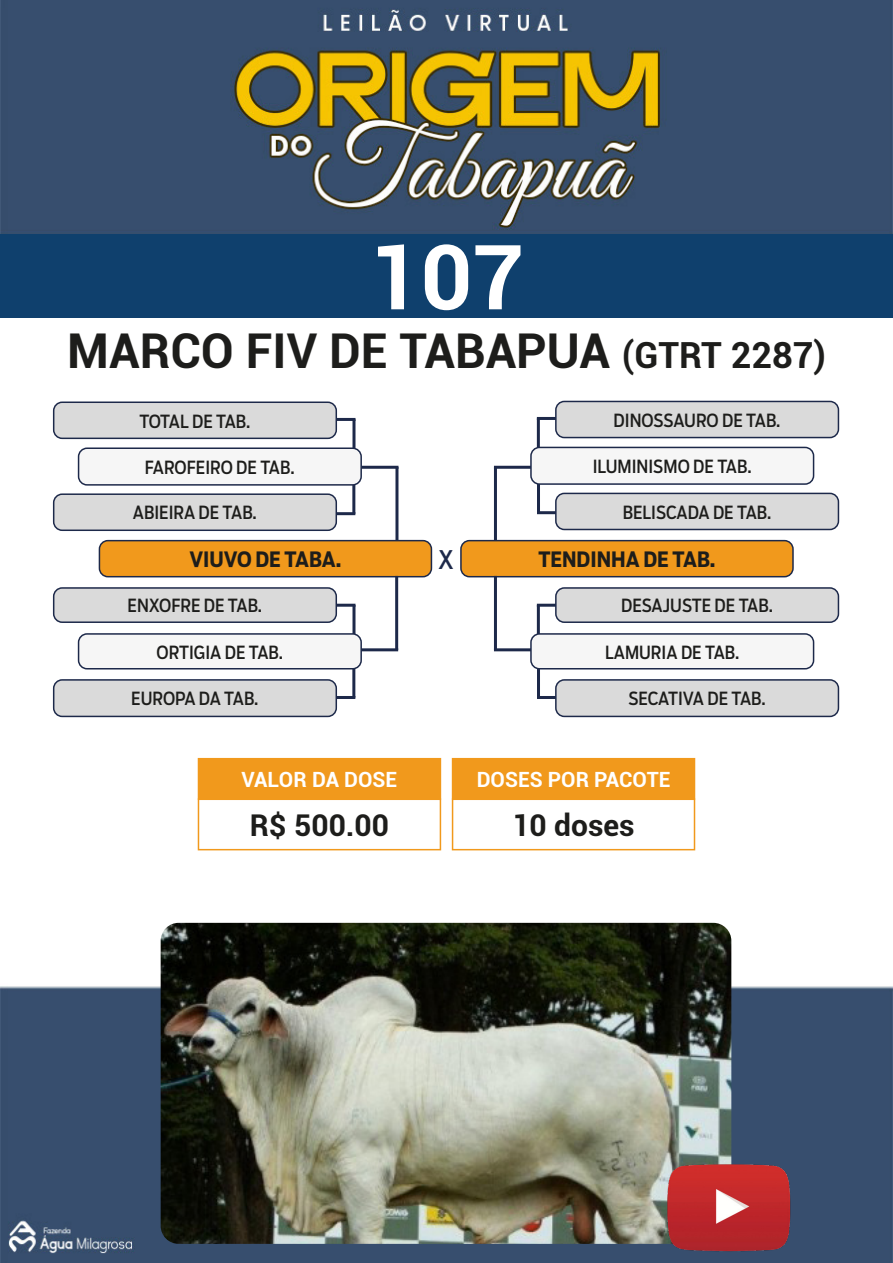
<style>
.page{position:relative;width:893px;height:1263px;background:#fff}
.page>*{position:absolute;margin:0;border:0;box-sizing:border-box;transform-origin:0 0}
.t1{font:700 90px "Roboto";color:#fff}
.t2{font:700 48px "Roboto";color:#1d1d1b}
.t3{font:700 30px "Roboto";color:#1d1d1b}
.t4{font:25.5px "Boomer Cond";color:#1d294a}
.t5{font:700 21px "Boomer Cond";color:#1d1d1b}
.t6{font:700 21px "Roboto";color:#fff}
.t7{font:18px "Boomer Cond";color:#1d1d1b}
.t8{font:18px "Boomer Cond";letter-spacing:-.035em;color:#1d1d1b}
.s1{font-size:36px}
</style>
<div class="page">
<img style="left:0;top:0;width:893px;height:1263px">
<div style="left:198px;top:759px;width:242px;height:40px;background:#f1991c"></div>
<div style="left:198px;top:758px;width:243px;height:42px;border:2px solid #f1991c"></div>
<div style="left:198px;top:798px;width:243px;height:52px;border:2px solid #f1991c"></div>
<div style="left:453px;top:759px;width:241px;height:40px;background:#f1991c"></div>
<div style="left:452px;top:758px;width:243px;height:42px;border:2px solid #f1991c"></div>
<div style="left:452px;top:798px;width:243px;height:52px;border:2px solid #f1991c"></div>
<hr style="left:494px;top:467px;width:3px;height:74px;background:#1d294a">
<hr style="left:494px;top:466px;width:37px;height:3px;background:#1d294a">
<hr style="left:395px;top:467px;width:3px;height:74px;background:#1d294a">
<hr style="left:361px;top:466px;width:37px;height:3px;background:#1d294a">
<hr style="left:352px;top:605px;width:3px;height:29px;background:#1d294a">
<hr style="left:336px;top:604px;width:19px;height:3px;background:#1d294a">
<hr style="left:352px;top:669px;width:3px;height:29px;background:#1d294a">
<hr style="left:336px;top:696px;width:19px;height:3px;background:#1d294a">
<hr style="left:537px;top:605px;width:3px;height:29px;background:#1d294a">
<hr style="left:537px;top:604px;width:19px;height:3px;background:#1d294a">
<hr style="left:537px;top:669px;width:3px;height:29px;background:#1d294a">
<hr style="left:537px;top:696px;width:19px;height:3px;background:#1d294a">
<hr style="left:537px;top:418px;width:3px;height:29px;background:#1d294a">
<hr style="left:537px;top:417px;width:19px;height:3px;background:#1d294a">
<hr style="left:537px;top:484px;width:3px;height:29px;background:#1d294a">
<hr style="left:537px;top:511px;width:19px;height:3px;background:#1d294a">
<hr style="left:352px;top:485px;width:3px;height:29px;background:#1d294a">
<hr style="left:336px;top:512px;width:19px;height:3px;background:#1d294a">
<hr style="left:352px;top:419px;width:3px;height:29px;background:#1d294a">
<hr style="left:336px;top:418px;width:19px;height:3px;background:#1d294a">
<hr style="left:510px;top:520px;width:282px;height:1px;background:#fff">
<div style="left:556px;top:493px;width:282px;height:36px;background:#dadada;border-radius:9px"></div>
<div style="left:555px;top:493px;width:284px;height:37px;border:2px solid #1d294a;border-radius:9px"></div>
<div style="left:54px;top:494px;width:282px;height:36px;background:#dadada;border-radius:9px"></div>
<div style="left:53px;top:493px;width:284px;height:38px;border:2px solid #1d294a;border-radius:9px"></div>
<div style="left:54px;top:680px;width:282px;height:36px;background:#dadada;border-radius:9px"></div>
<div style="left:53px;top:679px;width:284px;height:38px;border:2px solid #1d294a;border-radius:9px"></div>
<div style="left:556px;top:680px;width:282px;height:36px;background:#dadada;border-radius:9px"></div>
<div style="left:555px;top:679px;width:284px;height:38px;border:2px solid #1d294a;border-radius:9px"></div>
<div style="left:531px;top:447px;width:283px;height:37px;background:#f6f6f6;border-radius:9px"></div>
<div style="left:530px;top:447px;width:284px;height:38px;border:2px solid #1d294a;border-radius:9px"></div>
<div style="left:79px;top:448px;width:282px;height:37px;background:#f6f6f6;border-radius:9px"></div>
<div style="left:78px;top:447px;width:284px;height:39px;border:2px solid #1d294a;border-radius:9px"></div>
<div style="left:79px;top:634px;width:282px;height:35px;background:#f6f6f6;border-radius:9px"></div>
<div style="left:78px;top:633px;width:284px;height:36px;border:2px solid #1d294a;border-radius:9px"></div>
<div style="left:531px;top:634px;width:283px;height:35px;background:#f6f6f6;border-radius:9px"></div>
<div style="left:530px;top:633px;width:284px;height:36px;border:2px solid #1d294a;border-radius:9px"></div>
<div style="left:556px;top:401px;width:282px;height:36px;background:#dadada;border-radius:9px"></div>
<div style="left:555px;top:401px;width:284px;height:37px;border:2px solid #1d294a;border-radius:9px"></div>
<div style="left:54px;top:402px;width:282px;height:36px;background:#dadada;border-radius:9px"></div>
<div style="left:53px;top:401px;width:284px;height:38px;border:2px solid #1d294a;border-radius:9px"></div>
<div style="left:54px;top:588px;width:282px;height:34px;background:#dadada;border-radius:9px"></div>
<div style="left:53px;top:587px;width:284px;height:36px;border:2px solid #1d294a;border-radius:9px"></div>
<div style="left:556px;top:588px;width:282px;height:34px;background:#dadada;border-radius:9px"></div>
<div style="left:555px;top:587px;width:284px;height:36px;border:2px solid #1d294a;border-radius:9px"></div>
<div style="left:432px;top:541px;width:28px;height:36px;background:#fff"></div>
<div style="left:99px;top:541px;width:332px;height:36px;background:#f1991c;border-radius:9px"></div>
<div style="left:99px;top:540px;width:333px;height:37px;border:2px solid #1d294a;border-radius:9px"></div>
<div style="left:461px;top:541px;width:332px;height:36px;background:#f1991c;border-radius:9px"></div>
<div style="left:460px;top:540px;width:334px;height:37px;border:2px solid #1d294a;border-radius:9px"></div>
<hr style="left:395px;top:576px;width:3px;height:74px;background:#1d294a">
<hr style="left:361px;top:648px;width:37px;height:3px;background:#1d294a">
<hr style="left:494px;top:576px;width:3px;height:74px;background:#1d294a">
<hr style="left:494px;top:648px;width:37px;height:3px;background:#1d294a">
<img style="left:161px;top:923px;width:570px;height:321px">
<img style="left:666px;top:1163px;width:126px;height:89px">
<div style="left:0;top:234px;width:893px;height:83px;background:#0f406d"></div>
<p class="t1" style="left:369px;top:214px;width:156px">107</p>
<p class="t2" style="left:67px;top:317px;width:760px">MARCO FIV DE TABAPUA <span class="s1">(GTRT 2287)</span></p>
<p class="t8" style="left:139px;top:410px;width:113px">TOTAL DE TAB.</p>
<p class="t7" style="left:614px;top:409px;width:168px">DINOSSAURO DE TAB.</p>
<p class="t7" style="left:145px;top:457px;width:151px">FAROFEIRO DE TAB.</p>
<p class="t7" style="left:593px;top:456px;width:160px">ILUMINISMO DE TAB.</p>
<p class="t7" style="left:133px;top:502px;width:125px">ABIEIRA DE TAB.</p>
<p class="t7" style="left:623px;top:501px;width:150px">BELISCADA DE TAB.</p>
<p class="t5" style="left:189px;top:547px;width:154px">VIUVO DE TABA.</p>
<p class="t4" style="left:438px;top:544px;width:17px">X</p>
<p class="t5" style="left:538px;top:547px;width:179px">TENDINHA DE TAB.</p>
<p class="t7" style="left:128px;top:595px;width:136px">ENXOFRE DE TAB.</p>
<p class="t7" style="left:621px;top:595px;width:153px">DESAJUSTE DE TAB.</p>
<p class="t7" style="left:157px;top:641px;width:128px">ORTIGIA DE TAB.</p>
<p class="t7" style="left:605px;top:641px;width:136px">LAMURIA DE TAB.</p>
<p class="t7" style="left:131px;top:688px;width:129px">EUROPA DA TAB.</p>
<p class="t7" style="left:628px;top:688px;width:139px">SECATIVA DE TAB.</p>
<p class="t6" style="left:242px;top:764px;width:157px">VALOR DA DOSE</p>
<p class="t3" style="left:250px;top:804px;width:141px">R$ 500.00</p>
<p class="t6" style="left:477px;top:764px;width:195px">DOSES POR PACOTE</p>
<p class="t3" style="left:512px;top:804px;width:124px">10 doses</p>
</div>
